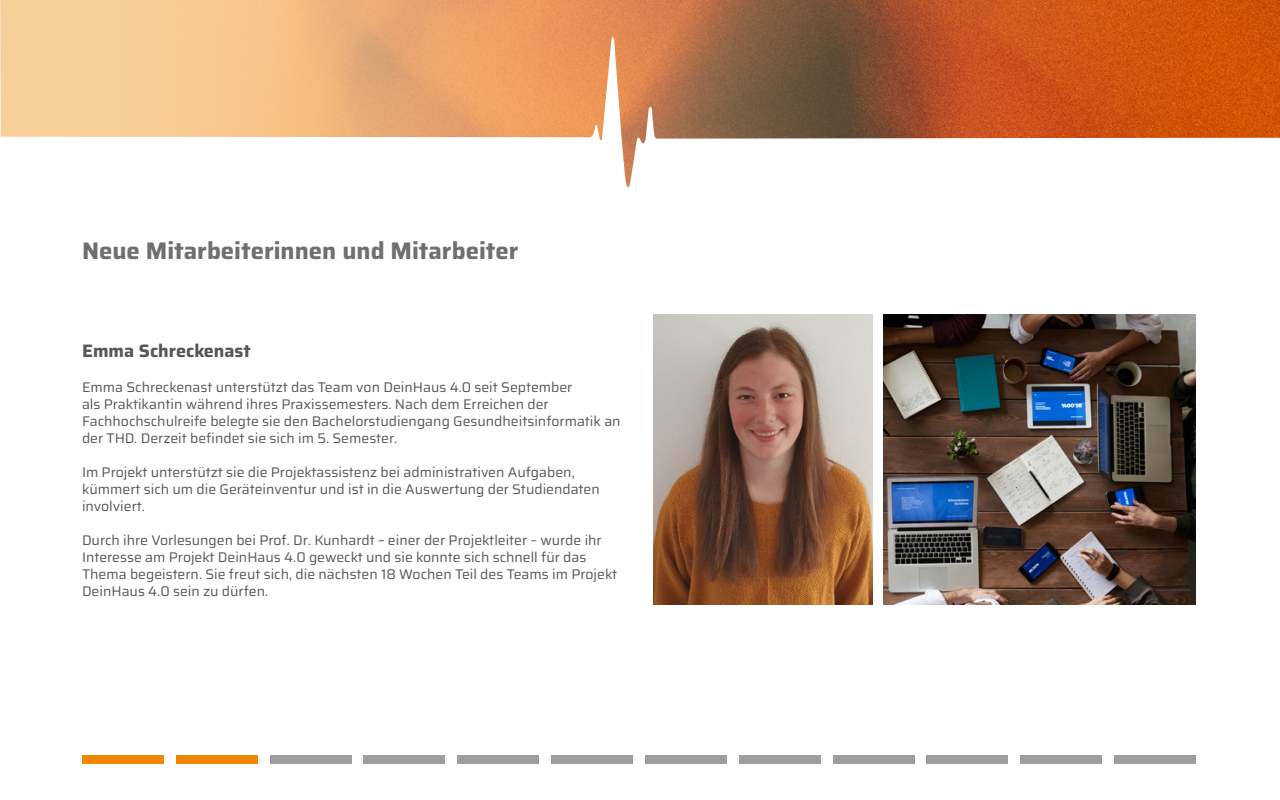
<style>
.page{position:relative;width:1280px;height:800px;background:#fff}
.page>*{position:absolute;margin:0;border:0;box-sizing:border-box;transform-origin:0 0}
.t1{font:700 24px "Saira";color:#706f6f}
.t2{font:700 18px "Saira";color:#575756}
.t3{font:14px/17px "Saira";color:#575756}
</style>
<div class="page">
<img style="left:0;top:0;width:1280px;height:187px">
<img style="left:883px;top:315px;width:313px;height:290px">
<img style="left:654px;top:315px;width:219px;height:290px">
<div style="left:82px;top:755px;width:82px;height:9px;background:#f18700"></div>
<div style="left:176px;top:755px;width:82px;height:9px;background:#f18700"></div>
<div style="left:270px;top:755px;width:81px;height:9px;background:#9d9d9c"></div>
<div style="left:363px;top:755px;width:82px;height:9px;background:#9d9d9c"></div>
<div style="left:457px;top:755px;width:82px;height:9px;background:#9d9d9c"></div>
<div style="left:551px;top:755px;width:82px;height:9px;background:#9d9d9c"></div>
<div style="left:645px;top:755px;width:82px;height:9px;background:#9d9d9c"></div>
<div style="left:739px;top:755px;width:82px;height:9px;background:#9d9d9c"></div>
<div style="left:833px;top:755px;width:81px;height:9px;background:#9d9d9c"></div>
<div style="left:926px;top:755px;width:82px;height:9px;background:#9d9d9c"></div>
<div style="left:1020px;top:755px;width:82px;height:9px;background:#9d9d9c"></div>
<div style="left:1114px;top:755px;width:82px;height:9px;background:#9d9d9c"></div>
<h1 class="t1" style="left:82px;top:231px;width:438px">Neue Mitarbeiterinnen und Mitarbeiter</h1>
<p class="t2" style="left:82px;top:336px;width:170px">Emma Schreckenast</p>
<p class="t3" style="left:82px;top:379px;width:540px">Emma Schreckenast unterstützt das Team von DeinHaus 4.0 seit September<br>als Praktikantin während ihres Praxissemesters. Nach dem Erreichen der Fachhochschulreife belegte sie den Bachelorstudiengang Gesundheitsinformatik an der THD. Derzeit befindet sie sich im 5. Semester.</p>
<p class="t3" style="left:82px;top:464px;width:519px">Im Projekt unterstützt sie die Projektassistenz bei administrativen Aufgaben, kümmert sich um die Geräteinventur und ist in die Auswertung der Studiendaten involviert.</p>
<p class="t3" style="left:82px;top:532px;width:537px">Durch ihre Vorlesungen bei Prof. Dr. Kunhardt – einer der Projektleiter – wurde ihr Interesse am Projekt DeinHaus 4.0 geweckt und sie konnte sich schnell für das Thema begeistern. Sie freut sich, die nächsten 18 Wochen Teil des Teams im Projekt DeinHaus 4.0 sein zu dürfen.</p>
</div>
